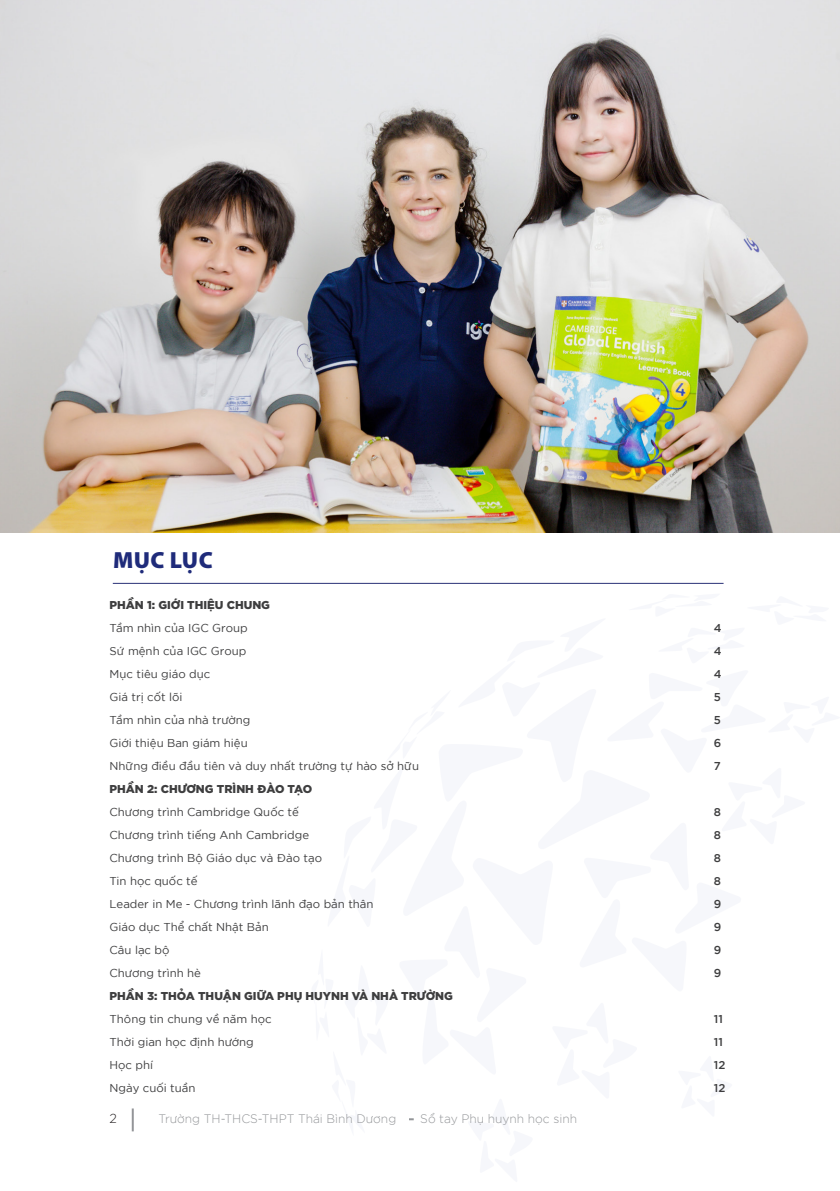
<style>
.page{position:relative;width:840px;height:1191px;background:#fff}
.page>*{position:absolute;margin:0;border:0;box-sizing:border-box;transform-origin:0 0}
.Paragraph_Style_1{font:900 23.4px "Myriad Pro";letter-spacing:.02em;color:#1f2b7a}
.t1{font:300 12.6px "SVN Gotham";color:#231f20}
.t2{font:300 12px "SVN Gotham";color:#939598}
.Paragraph_Style_1-2{font:11.4px "SVN Gotham";color:#3e3e3f}
.Paragraph_Style_1-3{font:900 11.4px "SVN Gotham";color:#3e3e3f}
.Paragraph_Style_1-4{font:11.4px "SVN Gotham";color:#3e3e3f}
</style>
<div class="page">
<hr style="left:132px;top:1108px;width:2px;height:23px;background:#939598">
<hr style="left:113px;top:583px;width:610px;height:1px;background:#293277">
<img style="left:0;top:0;width:839px;height:533px">
<p class="Paragraph_Style_1" style="left:113px;top:544px;width:101px">MỤC LỤC</p>
<p class="Paragraph_Style_1-3" style="left:109px;top:595px;width:162px">PHẦN 1: GIỚI THIỆU CHUNG</p>
<p class="Paragraph_Style_1-2" style="left:109px;top:619px;width:140px">Tầm nhìn của IGC Group</p>
<p class="Paragraph_Style_1-2" style="left:109px;top:642px;width:138px">Sứ mệnh của IGC Group</p>
<p class="Paragraph_Style_1-2" style="left:109px;top:665px;width:102px">Mục tiêu giáo dục</p>
<p class="Paragraph_Style_1-2" style="left:109px;top:688px;width:74px">Giá trị cốt lõi</p>
<p class="Paragraph_Style_1-2" style="left:109px;top:711px;width:142px">Tầm nhìn của nhà trường</p>
<p class="Paragraph_Style_1-2" style="left:109px;top:734px;width:140px">Giới thiệu Ban giám hiệu</p>
<p class="Paragraph_Style_1-2" style="left:109px;top:757px;width:311px">Những điều đầu tiên và duy nhất trường tự hào sở hữu</p>
<p class="Paragraph_Style_1-3" style="left:109px;top:779px;width:204px">PHẦN 2: CHƯƠNG TRÌNH ĐÀO TẠO</p>
<p class="Paragraph_Style_1-2" style="left:109px;top:803px;width:191px">Chương trình Cambridge Quốc tế</p>
<p class="Paragraph_Style_1-2" style="left:109px;top:826px;width:201px">Chương trình tiếng Anh Cambridge</p>
<p class="Paragraph_Style_1-2" style="left:109px;top:849px;width:214px">Chương trình Bộ Giáo dục và Đào tạo</p>
<p class="Paragraph_Style_1-2" style="left:109px;top:872px;width:90px">Tin học quốc tế</p>
<p class="Paragraph_Style_1-2" style="left:109px;top:895px;width:265px">Leader in Me - Chương trình lãnh đạo bản thân</p>
<p class="Paragraph_Style_1-2" style="left:109px;top:918px;width:161px">Giáo dục Thể chất Nhật Bản</p>
<p class="Paragraph_Style_1-2" style="left:109px;top:941px;width:61px">Câu lạc bộ</p>
<p class="Paragraph_Style_1-2" style="left:109px;top:964px;width:93px">Chương trình hè</p>
<p class="Paragraph_Style_1-3" style="left:109px;top:986px;width:345px">PHẦN 3: THỎA THUẬN GIỮA PHỤ HUYNH VÀ NHÀ TRƯỜNG</p>
<p class="Paragraph_Style_1-2" style="left:109px;top:1010px;width:164px">Thông tin chung về năm học</p>
<p class="Paragraph_Style_1-2" style="left:109px;top:1033px;width:146px">Thời gian học định hướng</p>
<p class="Paragraph_Style_1-2" style="left:109px;top:1056px;width:45px">Học phí</p>
<p class="Paragraph_Style_1-2" style="left:109px;top:1079px;width:87px">Ngày cuối tuần</p>
<p class="t1" style="left:109px;top:1109px;width:9px">2</p>
<p class="t2" style="left:158px;top:1110px;width:239px">Trường TH-THCS-THPT Thái Bình Dương</p>
<p class="t2" style="left:420px;top:1110px;width:158px">Sổ tay Phụ huynh học sinh</p>
<p class="Paragraph_Style_1-4" style="left:713px;top:619px;width:9px">4</p>
<p class="Paragraph_Style_1-4" style="left:713px;top:642px;width:9px">4</p>
<p class="Paragraph_Style_1-4" style="left:713px;top:665px;width:9px">4</p>
<p class="Paragraph_Style_1-4" style="left:713px;top:688px;width:9px">5</p>
<p class="Paragraph_Style_1-4" style="left:713px;top:711px;width:9px">5</p>
<p class="Paragraph_Style_1-4" style="left:713px;top:734px;width:9px">6</p>
<p class="Paragraph_Style_1-4" style="left:713px;top:757px;width:8px">7</p>
<p class="Paragraph_Style_1-4" style="left:713px;top:803px;width:9px">8</p>
<p class="Paragraph_Style_1-4" style="left:713px;top:826px;width:9px">8</p>
<p class="Paragraph_Style_1-4" style="left:713px;top:849px;width:9px">8</p>
<p class="Paragraph_Style_1-4" style="left:713px;top:872px;width:9px">8</p>
<p class="Paragraph_Style_1-4" style="left:713px;top:895px;width:9px">9</p>
<p class="Paragraph_Style_1-4" style="left:713px;top:918px;width:9px">9</p>
<p class="Paragraph_Style_1-4" style="left:713px;top:941px;width:9px">9</p>
<p class="Paragraph_Style_1-4" style="left:713px;top:964px;width:9px">9</p>
<p class="Paragraph_Style_1-4" style="left:713px;top:1010px;width:11px">11</p>
<p class="Paragraph_Style_1-4" style="left:713px;top:1033px;width:11px">11</p>
<p class="Paragraph_Style_1-4" style="left:713px;top:1056px;width:13px">12</p>
<p class="Paragraph_Style_1-4" style="left:713px;top:1079px;width:13px">12</p>
</div>
